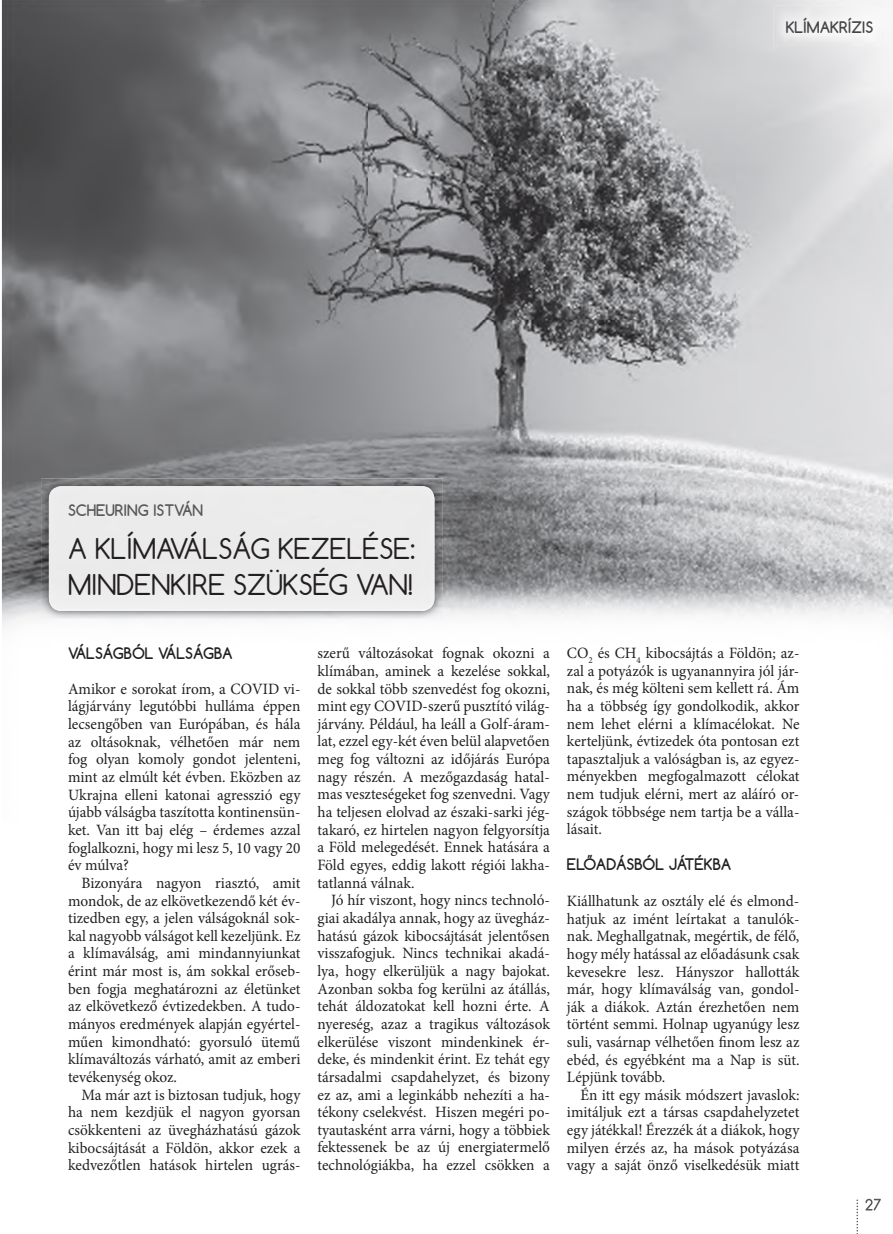
<style>
.page{position:relative;width:893px;height:1234px;background:#fff}
.page>*{position:absolute;margin:0;border:0;box-sizing:border-box;transform-origin:0 0}
.t1{font:27px/36px "Comfortaa";color:#231f20}
.t2{font:15.75px/17.7px "Minion Pro";color:#231f20;text-align:justify}
.t3{font:700 15px "Comfortaa";color:#231f20}
.t4{font:700 15px "Comfortaa";color:#57585a}
.t5{font:700 15px "Comfortaa";color:#454647}
</style>
<div class="page">
<img style="left:2px;top:0;width:735px;height:482px">
<img style="left:737px;top:0;width:156px;height:617px">
<img style="left:2px;top:482px;width:52px;height:145px">
<img style="left:422px;top:482px;width:315px;height:137px">
<svg style="left:865px;top:1198px;width:16px;height:12px"></svg>
<svg style="left:856px;top:1199px;width:2px;height:35px"></svg>
<img style="left:774px;top:6px;width:111px;height:40px">
<img style="left:780px;top:12px;width:104px;height:33px">
<img style="left:41px;top:478px;width:402px;height:140px">
<div style="left:49px;top:486px;width:385px;height:125px;background:#ebebec;border-radius:13px"></div>
<p class="t5" style="left:786px;top:18px;width:89px">KLÍMAKRÍZIS</p>
<p class="t4" style="left:68px;top:500px;width:137px">SCHEURING ISTVÁN</p>
<h1 class="t1" style="left:68px;top:534px;width:349px">A KLÍMAVÁLSÁG KEZELÉSE:<br>MINDENKIRE SZÜKSÉG VAN!</h1>
<p class="t3" style="left:68px;top:643px;width:166px">VÁLSÁGBÓL VÁLSÁGBA</p>
<p class="t2" style="left:68px;top:681px;width:234px">Amikor e sorokat írom, a COVID vi&shy;lágjárvány legutóbbi hulláma éppen lecsengőben van Európában, és hála az oltásoknak, vélhetően már nem fog olyan komoly gondot jelenteni, mint az elmúlt két évben. Eközben az Ukrajna elleni katonai agresszió egy újabb válságba taszította kontinensün&shy;ket. Van itt baj elég – érdemes azzal foglalkozni, hogy mi lesz 5, 10 vagy 20 év múlva?</p>
<p class="t2" style="left:68px;top:875px;width:234px;text-indent:14px">Bizonyára nagyon riasztó, amit mondok, de az elkövetkezendő két év&shy;tizedben egy, a jelen válságoknál sok&shy;kal nagyobb válságot kell kezeljünk. Ez a klímaválság, ami mindannyiunkat érint már most is, ám sokkal erőseb&shy;ben fogja meghatározni az életünket az elkövetkező évtizedekben. A tudo&shy;mányos eredmények alapján egyértel&shy;műen kimondható: gyorsuló ütemű klímaváltozás várható, amit az emberi tevékenység okoz.</p>
<p class="t2" style="left:68px;top:1086px;width:234px;text-indent:14px">Ma már azt is biztosan tudjuk, hogy ha nem kezdjük el nagyon gyorsan csökkenteni az üvegházhatású gázok kibocsájtását a Földön, akkor ezek a kedvezőtlen hatások hirtelen ugrás-</p>
<p class="t2" style="left:317px;top:645px;width:234px">szerű változásokat fognak okozni a klímában, aminek a kezelése sokkal, de sokkal több szenvedést fog okozni, mint egy COVID-szerű pusztító világ&shy;járvány. Például, ha leáll a Golf-áram&shy;lat, ezzel egy-két éven belül alapvetően meg fog változni az időjárás Európa nagy részén. A mezőgazdaság hatal&shy;mas veszteségeket fog szenvedni. Vagy ha teljesen elolvad az északi-sarki jég&shy;takaró, ez hirtelen nagyon felgyorsítja a Föld melegedését. Ennek hatására a Föld egyes, eddig lakott régiói lakha&shy;tatlanná válnak.</p>
<p class="t2" style="left:317px;top:892px;width:234px;text-indent:14px">Jó hír viszont, hogy nincs technoló&shy;giai akadálya annak, hogy az üvegház&shy;hatású gázok kibocsájtását jelentősen visszafogjuk. Nincs technikai akadá&shy;lya, hogy elkerüljük a nagy bajokat.<br>Azonban sokba fog kerülni az átállás, tehát áldozatokat kell hozni érte. A nyereség, azaz a tragikus változások elkerülése viszont mindenkinek ér&shy;deke, és mindenkit érint. Ez tehát egy társadalmi csapdahelyzet, és bizony ez az, ami a leginkább nehezíti a ha&shy;tékony cselekvést. Hiszen megéri po&shy;tyautasként arra várni, hogy a többiek fektessenek be az új energiatermelő technológiákba, ha ezzel csökken a</p>
<p class="t2" style="left:567px;top:645px;width:234px">CO<sub>2</sub> és CH<sub>4</sub> kibocsájtás a Földön; az&shy;zal a potyázók is ugyanannyira jól jár&shy;nak, és még költeni sem kellett rá. Ám ha a többség így gondolkodik, akkor nem lehet elérni a klímacélokat. Ne kerteljünk, évtizedek óta pontosan ezt tapasztaljuk a valóságban is, az egyez&shy;ményekben megfogalmazott célokat nem tudjuk elérni, mert az aláíró or&shy;szágok többsége nem tartja be a válla&shy;lásait.</p>
<p class="t3" style="left:567px;top:854px;width:166px">ELŐADÁSBÓL JÁTÉKBA</p>
<p class="t2" style="left:567px;top:893px;width:234px">Kiállhatunk az osztály elé és elmond&shy;hatjuk az imént leírtakat a tanulók&shy;nak. Meghallgatnak, megértik, de félő, hogy mély hatással az előadásunk csak kevesekre lesz. Hányszor hallották már, hogy klímaválság van, gondol&shy;ják a diákok. Aztán érezhetően nem történt semmi. Holnap ugyanúgy lesz suli, vasárnap vélhetően finom lesz az ebéd, és egyébként ma a Nap is süt.<br>Lépjünk tovább.</p>
<p class="t2" style="left:567px;top:1086px;width:234px;text-indent:14px">Én itt egy másik módszert javaslok: imitáljuk ezt a társas csapdahelyzetet egy játékkal! Érezzék át a diákok, hogy milyen érzés az, ha mások potyázása vagy a saját önző viselkedésük miatt</p>
</div>
